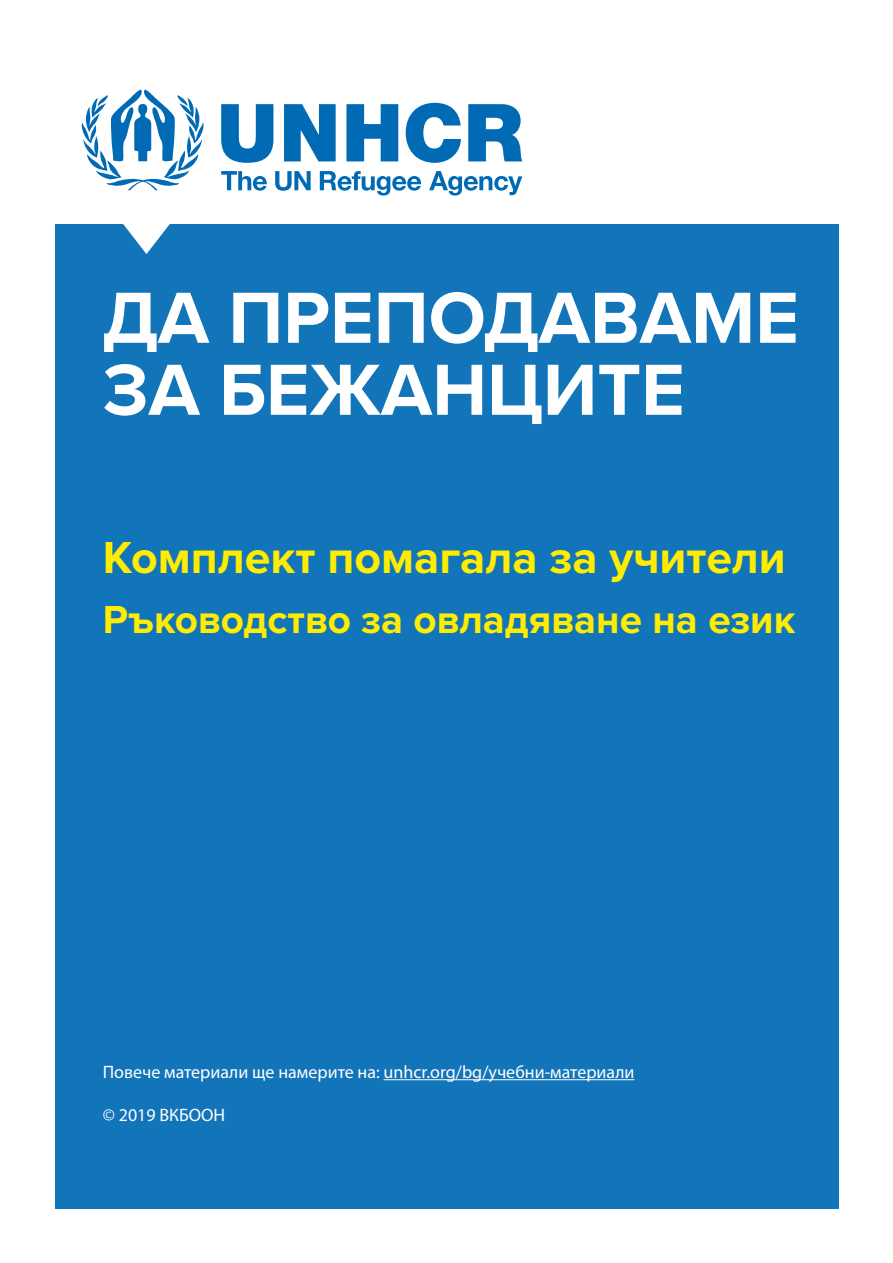
<style>
.page{position:relative;width:893px;height:1263px;background:#fff}
.page>*{position:absolute;margin:0;border:0;box-sizing:border-box;transform-origin:0 0}
.t1{font:700 75px/72px "Proxima Nova";color:#fff}
.t2{font:700 46.5px "Proxima Nova";color:#ffed00}
.t3{font:700 40.5px "Proxima Nova";color:#ffed00}
.t4{font:18px "Myriad Pro";color:#fff}
</style>
<div class="page">
<div style="left:56px;top:225px;width:783px;height:984px;background:#1274b9"></div>
<svg style="left:123px;top:224px;width:47px;height:30px"></svg>
<hr style="left:384px;top:1079px;width:250px;height:1px;background:#fff">
<svg style="left:81px;top:90px;width:123px;height:101px"></svg>
<svg style="left:221px;top:104px;width:52px;height:59px"></svg>
<svg style="left:284px;top:104px;width:52px;height:57px"></svg>
<svg style="left:346px;top:104px;width:52px;height:57px"></svg>
<svg style="left:406px;top:103px;width:55px;height:60px"></svg>
<svg style="left:468px;top:104px;width:54px;height:57px"></svg>
<svg style="left:221px;top:171px;width:46px;height:20px"></svg>
<svg style="left:275px;top:171px;width:36px;height:20px"></svg>
<svg style="left:320px;top:171px;width:101px;height:25px"></svg>
<svg style="left:429px;top:171px;width:93px;height:25px"></svg>
<h1 class="t1" style="left:103px;top:285px;width:698px">ДА ПРЕПОДАВАМЕ<br>ЗА БЕЖАНЦИТЕ</h1>
<h2 class="t2" style="left:103px;top:529px;width:684px">Комплект помагала за учители</h2>
<h3 class="t3" style="left:103px;top:595px;width:694px">Ръководство за овладяване на език</h3>
<p class="t4" style="left:103px;top:1061px;width:533px">Повече материали ще намерите на: unhcr.org/bg/учебни-материали</p>
<p class="t4" style="left:103px;top:1104px;width:124px">© 2019 ВКБООН</p>
</div>
